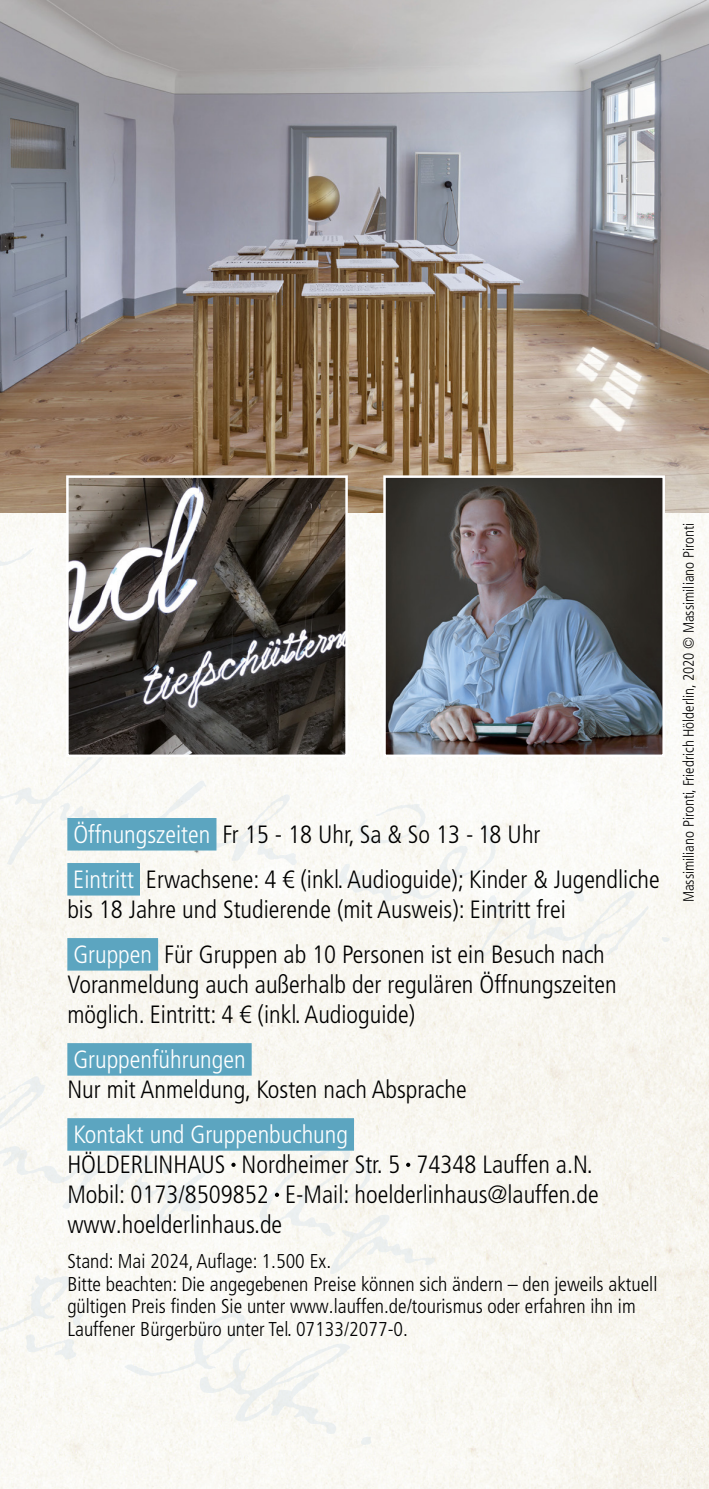
<style>
.page{position:relative;width:709px;height:1489px;background:#fff}
.page>*{position:absolute;margin:0;border:0;box-sizing:border-box;transform-origin:0 0}
.t1{font:300 condensed 25px/30px "Frutiger LT Pro";color:#000}
.t2{font:300 condensed 25px "Frutiger LT Pro";color:#fff}
.t3{font:300 condensed 20px/22.5px "Frutiger LT Pro";color:#000}
.t4{font:300 condensed 15px "Frutiger LT Pro";color:#000}
.s1{color:#fff}
</style>
<div class="page">
<img style="left:0;top:513px;width:709px;height:975px">
<svg style="left:0;top:527px;width:34px;height:43px"></svg>
<svg style="left:337px;top:803px;width:313px;height:158px"></svg>
<svg style="left:0;top:745px;width:298px;height:120px"></svg>
<svg style="left:661px;top:936px;width:18px;height:11px"></svg>
<svg style="left:0;top:1071px;width:206px;height:159px"></svg>
<svg style="left:124px;top:1311px;width:229px;height:124px"></svg>
<svg style="left:0;top:1272px;width:89px;height:87px"></svg>
<svg style="left:361px;top:1434px;width:10px;height:11px"></svg>
<img style="left:0;top:0;width:709px;height:513px">
<img style="left:69px;top:478px;width:276px;height:276px">
<div style="left:66px;top:475px;width:282px;height:282px;border:2px solid #fff"></div>
<img style="left:386px;top:478px;width:276px;height:276px">
<div style="left:383px;top:475px;width:282px;height:282px;border:2px solid #fff"></div>
<div style="left:67px;top:818px;width:149px;height:32px;background:#5ca5c0"></div>
<div style="left:67px;top:863px;width:73px;height:32px;background:#5ca5c0"></div>
<div style="left:67px;top:938px;width:91px;height:32px;background:#5ca5c0"></div>
<div style="left:67px;top:1043px;width:185px;height:32px;background:#5ca5c0"></div>
<div style="left:67px;top:1118px;width:287px;height:32px;background:#5ca5c0"></div>
<svg style="left:231px;top:1162px;width:5px;height:4px"></svg>
<svg style="left:259px;top:1142px;width:176px;height:141px"></svg>
<p class="t1" style="left:73px;top:812px;width:588px;line-height:45px"><span class="s1">Öffnungszeiten</span> Fr 15 - 18 Uhr, Sa &amp; So 13 - 18 Uhr<br><span class="s1">Eintritt</span> Erwachsene: 4 € (inkl. Audioguide); Kinder &amp; Jugendliche</p>
<p class="t1" style="left:67px;top:887px;width:539px;line-height:45px">bis 18 Jahre und Studierende (mit Ausweis): Eintritt frei<br><span class="s1">Gruppen</span> Für Gruppen ab 10 Personen ist ein Besuch nach</p>
<p class="t1" style="left:67px;top:969px;width:551px">Voranmeldung auch außerhalb der regulären Öffnungszeiten möglich. Eintritt: 4 € (inkl. Audioguide)</p>
<p class="t2" style="left:73px;top:1045px;width:174px">Gruppenführungen</p>
<p class="t1" style="left:67px;top:1074px;width:401px">Nur mit Anmeldung, Kosten nach Absprache</p>
<p class="t2" style="left:73px;top:1120px;width:276px">Kontakt und Gruppenbuchung</p>
<p class="t1" style="left:67px;top:1149px;width:533px">HÖLDERLINHAUS Nordheimer Str. 5 74348 Lauffen a.N.<br>Mobil: 0173/8509852 E-Mail: hoelderlinhaus@lauffen.de www.hoelderlinhaus.de</p>
<p class="t3" style="left:67px;top:1250px;width:591px">Stand: Mai 2024, Auflage: 1.500 Ex.<br>Bitte beachten: Die angegebenen Preise können sich ändern – den jeweils aktuell gültigen Preis finden Sie unter www.lauffen.de/tourismus oder erfahren ihn im Lauffener Bürgerbüro unter Tel. 07133/2077-0.</p>
<p class="t4" style="left:680px;top:902px;width:381px;rotate:-90deg">Massimiliano Pironti, Friedrich Hölderlin, 2020 © Massimiliano Pironti</p>
</div>
